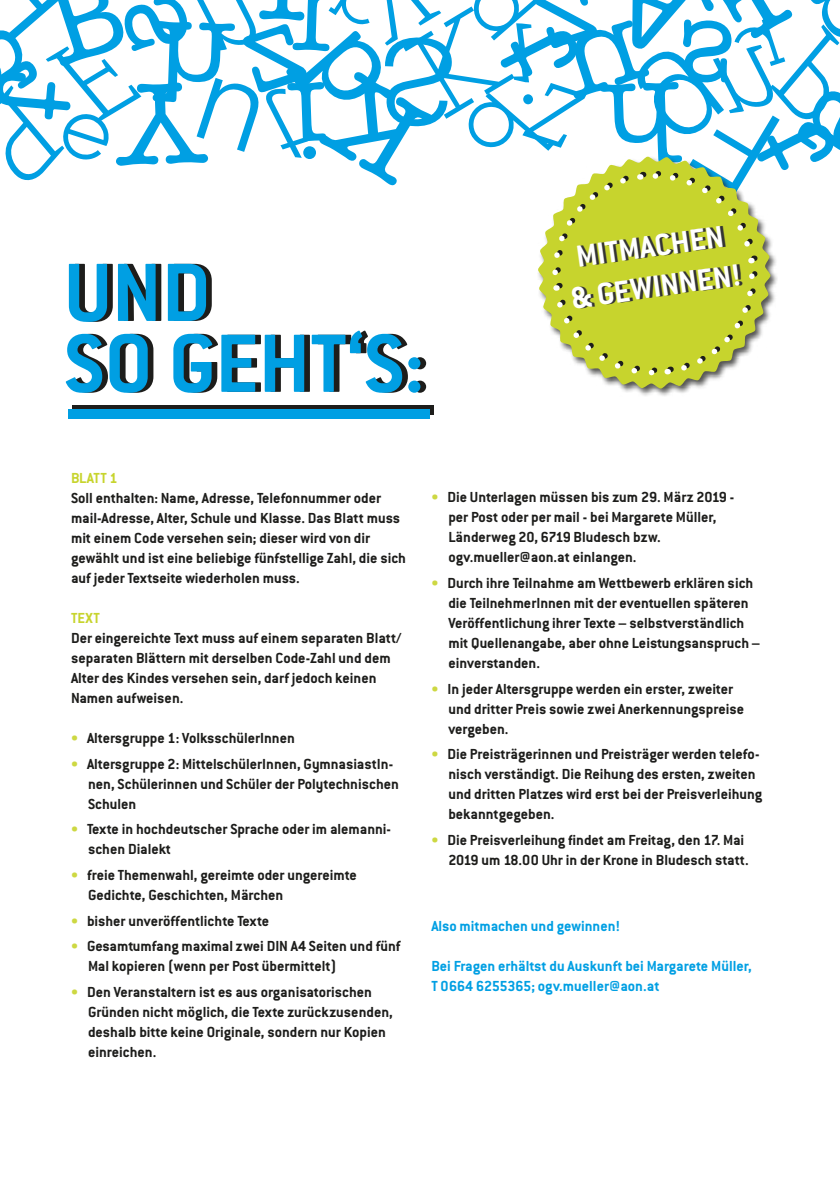
<style>
.page{position:relative;width:840px;height:1191px;background:#fff}
.page>*{position:absolute;margin:0;border:0;box-sizing:border-box;transform-origin:0 0}
.t1{font:700 90.6px/70.8px "Conduit ITC";color:#009fe3}
.t2{font:700 33.4px/40.2px "Conduit ITC";color:#fff;text-align:center}
.t3{font:700 16px/20px "Conduit ITC";color:#1d1d1b}
.t4{font:700 16px/20px "Conduit ITC";color:#009fe3}
.t5{font:700 16px "Conduit ITC";letter-spacing:.02em;color:#c7d42d}
.s1{color:#cdd842}
</style>
<div class="page">
<div style="left:72px;top:405px;width:362px;height:9px;background:#1d1d1b"></div>
<div style="left:68px;top:409px;width:362px;height:10px;background:#009fe3"></div>
<div style="left:536px;top:155px;width:242px;height:242px;background:#1d1d1b;opacity:.75"></div>
<svg style="left:537px;top:378px;width:233px;height:11px"></svg>
<svg style="left:536px;top:155px;width:242px;height:223px"></svg>
<h1 class="t1" style="left:64px;top:256px;width:362px">UND<br>SO GEHT‘S:</h1>
<h2 class="t2" style="left:562px;top:238px;width:172px;rotate:-8deg">MITMACHEN &amp; GEWINNEN!</h2>
<p class="t5" style="left:71px;top:468px;width:48px">BLATT 1</p>
<p class="t3" style="left:71px;top:487px;width:336px">Soll enthalten: Name, Adresse, Telefonnummer oder mail-Adresse, Alter, Schule und Klasse. Das Blatt muss mit einem Code versehen sein; dieser wird von dir gewählt und ist eine beliebige fünfstellige Zahl, die sich auf jeder Textseite wiederholen muss.</p>
<p class="t5" style="left:71px;top:608px;width:30px">TEXT</p>
<p class="t3" style="left:71px;top:627px;width:332px">Der eingereichte Text muss auf einem separaten Blatt/ separaten Blättern mit derselben Code-Zahl und dem Alter des Kindes versehen sein, darf jedoch keinen Namen aufweisen.</p>
<p class="t3" style="left:71px;top:727px;width:225px"><span class="s1">•</span> Altersgruppe 1: VolksschülerInnen</p>
<p class="t3" style="left:88px;top:753px;width:312px;text-indent:-17px"><span class="s1">•</span> Altersgruppe 2: MittelschülerInnen, GymnasiastIn&shy;nen, Schülerinnen und Schüler der Polytechnischen<br>Schulen</p>
<p class="t3" style="left:88px;top:819px;width:304px;text-indent:-17px"><span class="s1">•</span> Texte in hochdeutscher Sprache oder im alemanni&shy;schen Dialekt</p>
<p class="t3" style="left:88px;top:864px;width:270px;text-indent:-17px"><span class="s1">•</span> freie Themenwahl, gereimte oder ungereimte<br>Gedichte, Geschichten, Märchen</p>
<p class="t3" style="left:71px;top:910px;width:200px"><span class="s1">•</span> bisher unveröffentlichte Texte</p>
<p class="t3" style="left:88px;top:936px;width:314px;text-indent:-17px"><span class="s1">•</span> Gesamtumfang maximal zwei DIN A4 Seiten und fünf<br>Mal kopieren (wenn per Post übermittelt)</p>
<p class="t3" style="left:88px;top:981px;width:306px;text-indent:-17px"><span class="s1">•</span> Den Veranstaltern ist es aus organisatorischen Gründen nicht möglich, die Texte zurückzusenden, deshalb bitte keine Originale, sondern nur Kopien einreichen.</p>
<p class="t3" style="left:448px;top:487px;width:287px;text-indent:-17px"><span class="s1">•</span> Die Unterlagen müssen bis zum 29. März 2019 - per Post oder per mail - bei Margarete Müller, Länderweg 20, 6719 Bludesch bzw. ogv.mueller@aon.at einlangen.</p>
<p class="t3" style="left:448px;top:572px;width:313px;text-indent:-17px"><span class="s1">•</span> Durch ihre Teilnahme am Wettbewerb erklären sich die TeilnehmerInnen mit der eventuellen späteren Veröffentlichung ihrer Texte – selbstverständlich mit Quellenangabe, aber ohne Leistungsanspruch – einverstanden.</p>
<p class="t3" style="left:448px;top:678px;width:297px;text-indent:-17px"><span class="s1">•</span> In jeder Altersgruppe werden ein erster, zweiter und dritter Preis sowie zwei Anerkennungspreise vergeben.</p>
<p class="t3" style="left:448px;top:744px;width:315px;text-indent:-17px"><span class="s1">•</span> Die Preisträgerinnen und Preisträger werden telefo&shy;nisch verständigt. Die Reihung des ersten, zweiten und dritten Platzes wird erst bei der Preisverleihung bekanntgegeben.</p>
<p class="t3" style="left:431px;top:829px;width:319px;text-align:right"><span class="s1">•</span> Die Preisverleihung findet am Freitag, den 17. Mai<br>2019 um 18.00 Uhr in der Krone in Bludesch statt.</p>
<p class="t4" style="left:431px;top:915px;width:190px">Also mitmachen und gewinnen!</p>
<p class="t4" style="left:431px;top:955px;width:322px">Bei Fragen erhältst du Auskunft bei Margarete Müller,<br>T 0664 6255365; ogv.mueller@aon.at</p>
</div>
